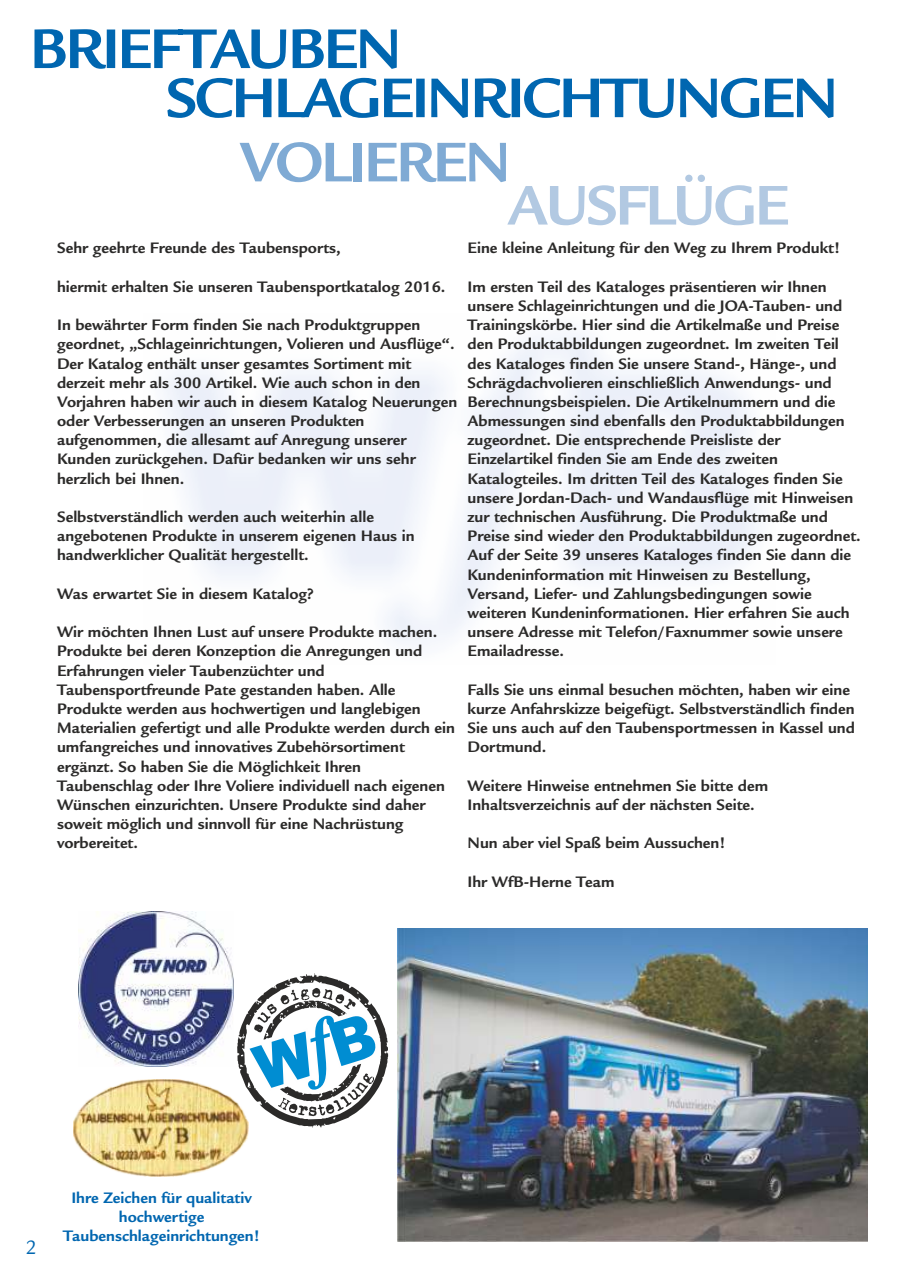
<style>
.page{position:relative;width:910px;height:1280px;background:#fff}
.page>*{position:absolute;margin:0;border:0;box-sizing:border-box;transform-origin:0 0}
.t1{font:700 60.75px "Legacy Sans";letter-spacing:-.045em;color:#7faad4}
.t2{font:21px "Legacy Sans";color:#0066b0}
.t3{font:700 16.5px/19.2px "Legacy Sans";color:#2b2a29}
.t4{font:700 16.5px/19.2px "Legacy Sans";color:#0066b0;text-align:center}
</style>
<div class="page">
<svg style="left:167px;top:78px;width:666px;height:40px"></svg>
<svg style="left:507px;top:175px;width:281px;height:50px"></svg>
<svg style="left:35px;top:29px;width:362px;height:40px"></svg>
<img style="left:73px;top:1079px;width:176px;height:97px">
<img style="left:397px;top:928px;width:471px;height:314px">
<img style="left:78px;top:911px;width:155px;height:155px">
<svg style="left:237px;top:973px;width:151px;height:154px"></svg>
<h1 class="t1" style="left:240px;top:137px;width:273px">VOLIEREN</h1>
<p class="t3" style="left:57px;top:240px;width:285px">Sehr geehrte Freunde des Taubensports,</p>
<p class="t3" style="left:57px;top:278px;width:390px">hiermit erhalten Sie unseren Taubensportkatalog 2016.</p>
<p class="t3" style="left:57px;top:317px;width:402px">In bewährter Form finden Sie nach Produktgruppen geordnet, „Schlageinrichtungen, Volieren und Ausflüge“.<br>Der Katalog enthält unser gesamtes Sortiment mit derzeit mehr als 300 Artikel. Wie auch schon in den Vorjahren haben wir auch in diesem Katalog Neuerungen oder Verbesserungen an unseren Produkten aufgenommen, die allesamt auf Anregung unserer Kunden zurückgehen. Dafür bedanken wir uns sehr herzlich bei Ihnen.</p>
<p class="t3" style="left:57px;top:509px;width:359px">Selbstverständlich werden auch weiterhin alle angebotenen Produkte in unserem eigenen Haus in handwerklicher Qualität hergestellt.</p>
<p class="t3" style="left:57px;top:585px;width:258px">Was erwartet Sie in diesem Katalog?</p>
<p class="t3" style="left:57px;top:624px;width:399px">Wir möchten Ihnen Lust auf unsere Produkte machen.<br>Produkte bei deren Konzeption die Anregungen und Erfahrungen vieler Taubenzüchter und Taubensportfreunde Pate gestanden haben. Alle Produkte werden aus hochwertigen und langlebigen Materialien gefertigt und alle Produkte werden durch ein umfangreiches und innovatives Zubehörsortiment ergänzt. So haben Sie die Möglichkeit Ihren Taubenschlag oder Ihre Voliere individuell nach eigenen Wünschen einzurichten. Unsere Produkte sind daher soweit möglich und sinnvoll für eine Nachrüstung vorbereitet.</p>
<p class="t3" style="left:468px;top:240px;width:374px">Eine kleine Anleitung für den Weg zu Ihrem Produkt!</p>
<p class="t3" style="left:468px;top:278px;width:395px">Im ersten Teil des Kataloges präsentieren wir Ihnen unsere Schlageinrichtungen und die JOA-Tauben- und Trainingskörbe. Hier sind die Artikelmaße und Preise den Produktabbildungen zugeordnet. Im zweiten Teil des Kataloges finden Sie unsere Stand-, Hänge-, und Schrägdachvolieren einschließlich Anwendungs- und Berechnungsbeispielen. Die Artikelnummern und die Abmessungen sind ebenfalls den Produktabbildungen zugeordnet. Die entsprechende Preisliste der Einzelartikel finden Sie am Ende des zweiten Katalogteiles. Im dritten Teil des Kataloges finden Sie unsere Jordan-Dach- und Wandausflüge mit Hinweisen zur technischen Ausführung. Die Produktmaße und Preise sind wieder den Produktabbildungen zugeordnet.<br>Auf der Seite 39 unseres Kataloges finden Sie dann die Kundeninformation mit Hinweisen zu Bestellung, Versand, Liefer- und Zahlungsbedingungen sowie weiteren Kundeninformationen. Hier erfahren Sie auch unsere Adresse mit Telefon/Faxnummer sowie unsere Emailadresse.</p>
<p class="t3" style="left:468px;top:681px;width:389px">Falls Sie uns einmal besuchen möchten, haben wir eine kurze Anfahrskizze beigefügt. Selbstverständlich finden Sie uns auch auf den Taubensportmessen in Kassel und Dortmund.</p>
<p class="t3" style="left:468px;top:777px;width:302px">Weitere Hinweise entnehmen Sie bitte dem<br>Inhaltsverzeichnis auf der nächsten Seite.</p>
<p class="t3" style="left:468px;top:835px;width:259px">Nun aber viel Spaß beim Aussuchen!</p>
<p class="t3" style="left:468px;top:873px;width:149px">Ihr WfB-Herne Team</p>
<p class="t2" style="left:25px;top:1239px;width:13px">2</p>
<p class="t4" style="left:63px;top:1189px;width:198px">Ihre Zeichen für qualitativ hochwertige<br>Taubenschlageinrichtungen!</p>
</div>
